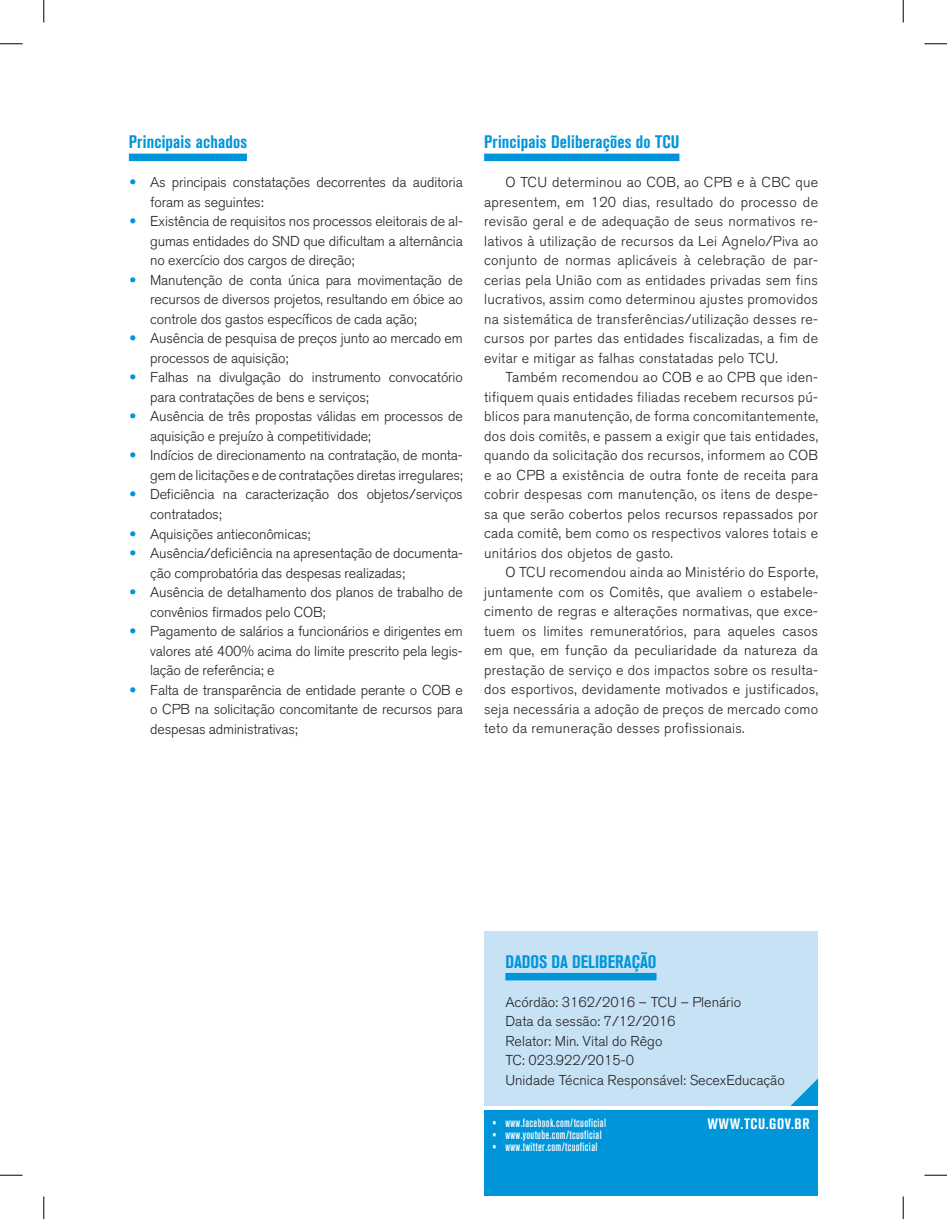
<style>
.page{position:relative;width:947px;height:1219px;background:#fff}
.page>*{position:absolute;margin:0;border:0;box-sizing:border-box;transform-origin:0 0}
.t1{font:700 condensed 18px "Akzidenz Grotesk BQ";letter-spacing:.01em;color:#0095d9}
.t2{font:700 condensed 15px "Akzidenz Grotesk BQ";letter-spacing:.04em;color:#fff}
.t3{font:300 14.25px/19.5px "Akzidenz Grotesk BQ";letter-spacing:-.01em;color:#231f20}
.t4{font:12px "Akzidenz Grotesk BQ Md Cnd Alt";letter-spacing:.03em;color:#fff}
.s1{font-family:"Calibri";font-weight:400;font-size:16.5px;color:#0095d9}
</style>
<div class="page">
<div style="left:484px;top:1110px;width:334px;height:85px;background:#0095d9"></div>
<div style="left:129px;top:154px;width:118px;height:7px;background:#0095d9"></div>
<div style="left:484px;top:154px;width:195px;height:7px;background:#0095d9"></div>
<div style="left:484px;top:931px;width:334px;height:175px;background:#c7e2f5"></div>
<div style="left:505px;top:973px;width:151px;height:7px;background:#0095d9"></div>
<svg style="left:790px;top:1078px;width:28px;height:28px"></svg>
<svg style="left:0;top:44px;width:22px;height:1px"></svg>
<svg style="left:924px;top:44px;width:22px;height:1px"></svg>
<svg style="left:0;top:1175px;width:22px;height:1px"></svg>
<svg style="left:924px;top:1175px;width:22px;height:1px"></svg>
<svg style="left:44px;top:0;width:1px;height:22px"></svg>
<svg style="left:44px;top:1196px;width:1px;height:23px"></svg>
<svg style="left:902px;top:0;width:1px;height:22px"></svg>
<svg style="left:902px;top:1196px;width:1px;height:23px"></svg>
<p class="t1" style="left:129px;top:132px;width:120px">Principais achados</p>
<p class="t3" style="left:150px;top:173px;width:314px;text-indent:-21px"><span class="s1">•</span> As principais constatações decorrentes da auditoria foram as seguintes:</p>
<p class="t3" style="left:150px;top:212px;width:314px;text-align:justify;text-indent:-21px"><span class="s1">•</span> Existência de requisitos nos processos eleitorais de al&shy;gumas entidades do SND que dificultam a alternância no exercício dos cargos de direção;</p>
<p class="t3" style="left:150px;top:270px;width:314px;text-align:justify;text-indent:-21px"><span class="s1">•</span> Manutenção de conta única para movimentação de recursos de diversos projetos, resultando em óbice ao controle dos gastos específicos de cada ação;</p>
<p class="t3" style="left:150px;top:329px;width:314px;text-indent:-21px"><span class="s1">•</span> Ausência de pesquisa de preços junto ao mercado em processos de aquisição;</p>
<p class="t3" style="left:150px;top:368px;width:314px;text-indent:-21px"><span class="s1">•</span> Falhas na divulgação do instrumento convocatório para contratações de bens e serviços;</p>
<p class="t3" style="left:150px;top:407px;width:314px;text-indent:-21px"><span class="s1">•</span> Ausência de três propostas válidas em processos de aquisição e prejuízo à competitividade;</p>
<p class="t3" style="left:129px;top:446px;width:335px;text-align:right"><span class="s1">•</span> Indícios de direcionamento na contratação, de monta&shy;gem de licitações e de contratações diretas irregulares;</p>
<p class="t3" style="left:150px;top:485px;width:314px;text-indent:-21px"><span class="s1">•</span> Deficiência na caracterização dos objetos/serviços contratados;</p>
<p class="t3" style="left:129px;top:524px;width:183px"><span class="s1">•</span> Aquisições antieconômicas;</p>
<p class="t3" style="left:150px;top:543px;width:314px;text-indent:-21px"><span class="s1">•</span> Ausência/deficiência na apresentação de documenta&shy;ção comprobatória das despesas realizadas;</p>
<p class="t3" style="left:150px;top:582px;width:314px;text-indent:-21px"><span class="s1">•</span> Ausência de detalhamento dos planos de trabalho de convênios firmados pelo COB;</p>
<p class="t3" style="left:150px;top:621px;width:314px;text-align:justify;text-indent:-21px"><span class="s1">•</span> Pagamento de salários a funcionários e dirigentes em valores até 400% acima do limite prescrito pela legis&shy;lação de referência; e</p>
<p class="t3" style="left:150px;top:680px;width:314px;text-align:justify;text-indent:-21px"><span class="s1">•</span> Falta de transparência de entidade perante o COB e o CPB na solicitação concomitante de recursos para despesas administrativas;</p>
<p class="t1" style="left:484px;top:132px;width:197px">Principais Deliberações do TCU</p>
<p class="t3" style="left:484px;top:173px;width:335px;text-align:justify;text-indent:21px">O TCU determinou ao COB, ao CPB e à CBC que apresentem, em 120 dias, resultado do processo de revisão geral e de adequação de seus normativos re&shy;lativos à utilização de recursos da Lei Agnelo/Piva ao conjunto de normas aplicáveis à celebração de par&shy;cerias pela União com as entidades privadas sem fins lucrativos, assim como determinou ajustes promovidos na sistemática de transferências/utilização desses re&shy;cursos por partes das entidades fiscalizadas, a fim de evitar e mitigar as falhas constatadas pelo TCU.</p>
<p class="t3" style="left:484px;top:368px;width:335px;text-align:justify;text-indent:21px">Também recomendou ao COB e ao CPB que iden&shy;tifiquem quais entidades filiadas recebem recursos pú&shy;blicos para manutenção, de forma concomitantemente, dos dois comitês, e passem a exigir que tais entidades, quando da solicitação dos recursos, informem ao COB e ao CPB a existência de outra fonte de receita para cobrir despesas com manutenção, os itens de despe&shy;sa que serão cobertos pelos recursos repassados por cada comitê, bem como os respectivos valores totais e unitários dos objetos de gasto.</p>
<p class="t3" style="left:484px;top:563px;width:335px;text-align:justify;text-indent:21px">O TCU recomendou ainda ao Ministério do Esporte, juntamente com os Comitês, que avaliem o estabele&shy;cimento de regras e alterações normativas, que exce&shy;tuem os limites remuneratórios, para aqueles casos em que, em função da peculiaridade da natureza da prestação de serviço e dos impactos sobre os resulta&shy;dos esportivos, devidamente motivados e justificados, seja necessária a adoção de preços de mercado como teto da remuneração desses profissionais.</p>
<p class="t1" style="left:505px;top:951px;width:153px">DADOS DA DELIBERAÇÃO</p>
<p class="t3" style="left:505px;top:992px;width:281px">Acórdão: 3162/2016 – TCU – Plenário<br>Data da sessão: 7/12/2016<br>Relator: Min. Vital do Rêgo<br>TC: 023.922/2015-0<br>Unidade Técnica Responsável: SecexEducação</p>
<p class="t4" style="left:492px;top:1116px;width:115px">• www.facebook.com/tcuoficial</p>
<p class="t2" style="left:707px;top:1115px;width:104px">WWW.TCU.GOV.BR</p>
<p class="t4" style="left:492px;top:1128px;width:111px">• www.youtube.com/tcuoficial</p>
<p class="t4" style="left:492px;top:1140px;width:106px">• www.twitter.com/tcuoficial</p>
</div>
